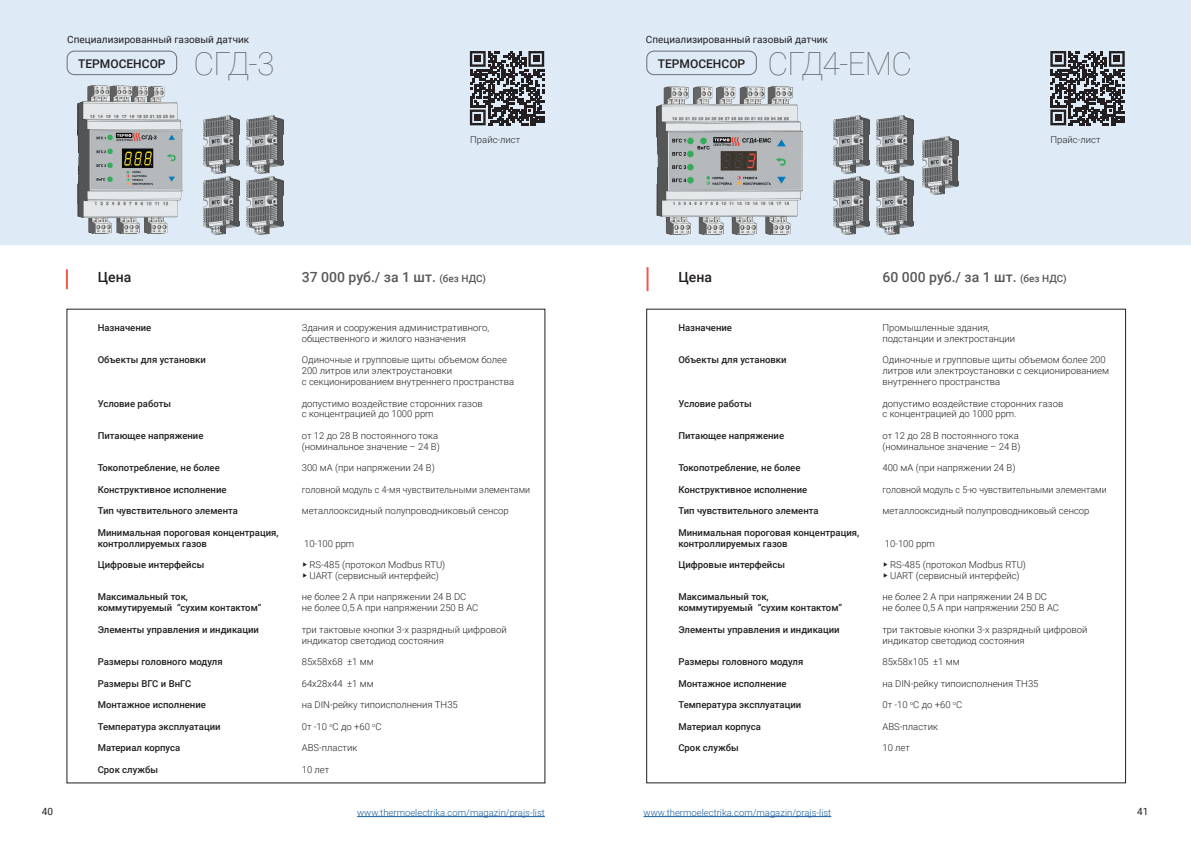
<style>
.page{position:relative;width:1191px;height:842px;background:#fff}
.page>*{position:absolute;margin:0;border:0;box-sizing:border-box;transform-origin:0 0}
.t1{font:100 32px "Roboto";letter-spacing:-.03em;color:#6c6d70}
.t2{font:500 14px "Roboto";color:#57585a}
.t3{font:500 14px "Roboto";color:#231f20}
.t4{font:500 12px "Roboto";color:#231f20}
.t5{font:10px "Roboto";color:#231f20}
.t6{font:300 9.5px/10.8px "Roboto";color:#231f20}
.t7{font:500 9.5px/10.8px "Roboto";color:#231f20}
.t8{font:300 9.5px "Roboto";color:#231f20;scale:.93 1}
.t9{font:300 9.5px "Roboto";color:#175d9e}
.s1{font-size:10px}
</style>
<div class="page">
<div style="left:0;top:0;width:1191px;height:245px;background:#deebf7"></div>
<div style="left:67px;top:51px;width:110px;height:24px;border:1px solid #6c6d70;border-radius:7px"></div>
<div style="left:646px;top:51px;width:110px;height:24px;border:1px solid #6c6d70;border-radius:7px"></div>
<hr style="left:357px;top:816px;width:188px;height:1px;background:#175d9e">
<hr style="left:643px;top:816px;width:188px;height:1px;background:#175d9e">
<hr style="left:66px;top:269px;width:2px;height:20px;background:#f0594a">
<hr style="left:646px;top:267px;width:2px;height:24px;background:#f0594a">
<img style="left:656px;top:86px;width:146px;height:148px">
<img style="left:78px;top:86px;width:105px;height:148px">
<img style="left:203px;top:116px;width:37px;height:57px">
<img style="left:833px;top:116px;width:37px;height:57px">
<img style="left:203px;top:177px;width:37px;height:57px">
<img style="left:833px;top:176px;width:37px;height:58px">
<img style="left:246px;top:116px;width:37px;height:57px">
<img style="left:876px;top:116px;width:37px;height:57px">
<img style="left:246px;top:177px;width:37px;height:57px">
<img style="left:876px;top:176px;width:37px;height:58px">
<img style="left:922px;top:137px;width:36px;height:58px">
<svg style="left:470px;top:51px;width:74px;height:74px"></svg>
<div style="left:474px;top:114px;width:7px;height:7px;background:#231f20"></div>
<svg style="left:1050px;top:51px;width:74px;height:74px"></svg>
<div style="left:1113px;top:56px;width:7px;height:6px;background:#231f20"></div>
<div style="left:1055px;top:114px;width:6px;height:7px;background:#231f20"></div>
<p class="t5" style="left:67px;top:33px;width:184px">Специализированный газовый датчик</p>
<p class="t5" style="left:646px;top:33px;width:184px">Специализированный газовый датчик</p>
<h1 class="t1" style="left:194px;top:41px;width:82px">СГД-3</h1>
<h1 class="t1" style="left:767px;top:42px;width:146px">СГД4-ЕМС</h1>
<p class="t4" style="left:78px;top:55px;width:89px">ТЕРМОСЕНСОР</p>
<p class="t4" style="left:658px;top:55px;width:89px">ТЕРМОСЕНСОР</p>
<p class="t6" style="left:470px;top:133px;width:52px">Прайс-лист</p>
<p class="t6" style="left:1050px;top:133px;width:52px">Прайс-лист</p>
<h2 class="t3" style="left:98px;top:268px;width:35px">Цена</h2>
<h2 class="t2" style="left:302px;top:268px;width:186px">37 000 руб./ за 1 шт. <span class="s1">(без НДС)</span></h2>
<h2 class="t3" style="left:678px;top:268px;width:35px">Цена</h2>
<h2 class="t2" style="left:882px;top:268px;width:186px">60 000 руб./ за 1 шт. <span class="s1">(без НДС)</span></h2>
<p class="t7" style="left:98px;top:322px;width:55px">Назначение</p>
<p class="t6" style="left:302px;top:322px;width:189px">Здания и сооружения административного, общественного и жилого назначения</p>
<p class="t7" style="left:98px;top:354px;width:110px">Объекты для установки</p>
<p class="t6" style="left:302px;top:354px;width:214px">Одиночные и групповые щиты объемом более<br>200 литров или электроустановки<br>с секционированием внутреннего пространства</p>
<p class="t7" style="left:98px;top:397px;width:75px">Условие работы</p>
<p class="t6" style="left:302px;top:397px;width:182px">допустимо воздействие сторонних газов c концентрацией до 1000 ppm</p>
<p class="t7" style="left:98px;top:430px;width:107px">Питающее напряжение</p>
<p class="t6" style="left:302px;top:430px;width:140px">от 12 до 28 В постоянного тока (номинальное значение – 24 В)</p>
<p class="t7" style="left:98px;top:462px;width:124px">Токопотребление, не более</p>
<p class="t6" style="left:302px;top:462px;width:134px">300 мА (при напряжении 24 В)</p>
<p class="t7" style="left:98px;top:484px;width:130px">Конструктивное исполнение</p>
<p class="t8" style="left:302px;top:483px;width:247px">головной модуль с 4-мя чувствительными элементами</p>
<p class="t7" style="left:98px;top:505px;width:142px">Тип чувствительного элемента</p>
<p class="t6" style="left:302px;top:505px;width:208px">металлооксидный полупроводниковый сенсор</p>
<p class="t7" style="left:98px;top:527px;width:182px">Минимальная пороговая концентрация, контроллируемых газов</p>
<p class="t6" style="left:304px;top:537px;width:52px">10-100 ppm</p>
<p class="t7" style="left:98px;top:559px;width:108px">Цифровые интерфейсы</p>
<p class="t6" style="left:309px;top:559px;width:137px">RS-485 (протокол Modbus RTU)<br>UART (сервисный интерфейс)</p>
<p class="t7" style="left:98px;top:591px;width:92px">Максимальный ток,</p>
<p class="t6" style="left:302px;top:591px;width:166px">не более 2 А при напряжении 24 В DC</p>
<p class="t7" style="left:98px;top:602px;width:165px">коммутируемый “сухим контактом”</p>
<p class="t6" style="left:302px;top:602px;width:178px">не более 0,5 А при напряжении 250 В AC</p>
<p class="t7" style="left:98px;top:624px;width:163px">Элементы управления и индикации</p>
<p class="t6" style="left:302px;top:624px;width:206px">три тактовые кнопки 3-х разрядный цифровой индикатор светодиод состояния</p>
<p class="t7" style="left:98px;top:656px;width:126px">Размеры головного модуля</p>
<p class="t6" style="left:302px;top:656px;width:73px">85х58х68 ±1 мм</p>
<p class="t7" style="left:98px;top:677px;width:95px">Размеры ВГС и ВнГС</p>
<p class="t6" style="left:302px;top:677px;width:73px">64х28х44 ±1 мм</p>
<p class="t7" style="left:98px;top:699px;width:110px">Монтажное исполнение</p>
<p class="t6" style="left:302px;top:699px;width:158px">на DIN-рейку типоисполнения ТН35</p>
<p class="t7" style="left:98px;top:721px;width:124px">Температура эксплуатации</p>
<p class="t6" style="left:302px;top:721px;width:81px">0т -10 <sup>о</sup>С до +60 <sup>о</sup>С</p>
<p class="t7" style="left:98px;top:742px;width:84px">Материал корпуса</p>
<p class="t6" style="left:302px;top:742px;width:57px">ABS-пластик</p>
<p class="t7" style="left:98px;top:764px;width:62px">Срок службы</p>
<p class="t6" style="left:302px;top:764px;width:29px">10 лет</p>
<p class="t7" style="left:678px;top:322px;width:55px">Назначение</p>
<p class="t6" style="left:882px;top:322px;width:134px">Промышленные здания, подстанции и электростанции</p>
<p class="t7" style="left:678px;top:354px;width:110px">Объекты для установки</p>
<p class="t6" style="left:882px;top:354px;width:228px">Одиночные и групповые щиты объемом более 200 литров или электроустановки с секционированием внутреннего пространства</p>
<p class="t7" style="left:678px;top:397px;width:75px">Условие работы</p>
<p class="t6" style="left:882px;top:397px;width:182px">допустимо воздействие сторонних газов с концентрацией до 1000 ppm.</p>
<p class="t7" style="left:678px;top:430px;width:107px">Питающее напряжение</p>
<p class="t6" style="left:882px;top:430px;width:140px">от 12 до 28 В постоянного тока (номинальное значение – 24 В)</p>
<p class="t7" style="left:678px;top:462px;width:124px">Токопотребление, не более</p>
<p class="t6" style="left:882px;top:462px;width:134px">400 мА (при напряжении 24 В)</p>
<p class="t7" style="left:678px;top:484px;width:130px">Конструктивное исполнение</p>
<p class="t8" style="left:882px;top:483px;width:243px">головной модуль с 5-ю чувствительными элементами</p>
<p class="t7" style="left:678px;top:505px;width:142px">Тип чувствительного элемента</p>
<p class="t6" style="left:882px;top:505px;width:208px">металлооксидный полупроводниковый сенсор</p>
<p class="t7" style="left:678px;top:527px;width:182px">Минимальная пороговая концентрация, контроллируемых газов</p>
<p class="t6" style="left:884px;top:537px;width:52px">10-100 ppm</p>
<p class="t7" style="left:678px;top:559px;width:108px">Цифровые интерфейсы</p>
<p class="t6" style="left:890px;top:559px;width:137px">RS-485 (протокол Modbus RTU)<br>UART (сервисный интерфейс)</p>
<p class="t7" style="left:678px;top:591px;width:92px">Максимальный ток,</p>
<p class="t6" style="left:882px;top:591px;width:166px">не более 2 А при напряжении 24 В DC</p>
<p class="t7" style="left:678px;top:602px;width:165px">коммутируемый “сухим контактом”</p>
<p class="t6" style="left:882px;top:602px;width:178px">не более 0,5 А при напряжении 250 В AC</p>
<p class="t7" style="left:678px;top:624px;width:163px">Элементы управления и индикации</p>
<p class="t6" style="left:882px;top:624px;width:206px">три тактовые кнопки 3-х разрядный цифровой индикатор светодиод состояния</p>
<p class="t7" style="left:678px;top:656px;width:126px">Размеры головного модуля</p>
<p class="t6" style="left:882px;top:656px;width:79px">85х58х105 ±1 мм</p>
<p class="t7" style="left:678px;top:677px;width:110px">Монтажное исполнение</p>
<p class="t6" style="left:882px;top:677px;width:158px">на DIN-рейку типоисполнения ТН35</p>
<p class="t7" style="left:678px;top:699px;width:124px">Температура эксплуатации</p>
<p class="t6" style="left:882px;top:699px;width:81px">0т -10 <sup>о</sup>С до +60 <sup>о</sup>С</p>
<p class="t7" style="left:678px;top:721px;width:84px">Материал корпуса</p>
<p class="t6" style="left:882px;top:721px;width:57px">ABS-пластик</p>
<p class="t7" style="left:678px;top:742px;width:62px">Срок службы</p>
<p class="t6" style="left:882px;top:742px;width:29px">10 лет</p>
<p class="t5" style="left:42px;top:804px;width:13px">40</p>
<p class="t5" style="left:1137px;top:804px;width:13px">41</p>
<p class="t9" style="left:357px;top:806px;width:189px">www.thermoelectrika.com/magazin/prajs-list</p>
<p class="t9" style="left:643px;top:806px;width:189px">www.thermoelectrika.com/magazin/prajs-list</p>
</div>
